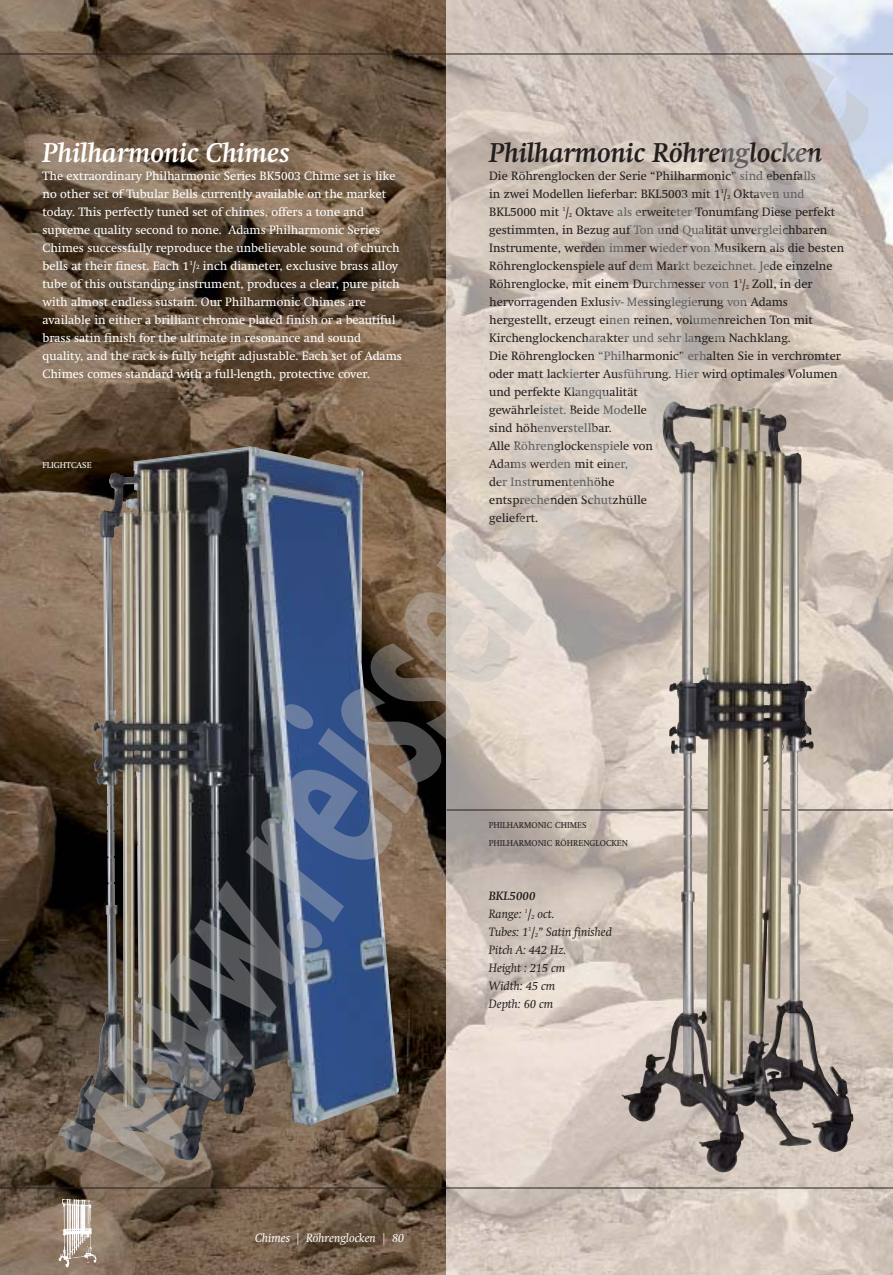
<style>
.page{position:relative;width:893px;height:1275px;background:#fff}
.page>*{position:absolute;margin:0;border:0;box-sizing:border-box;transform-origin:0 0}
.t1{font:italic 700 27px "Swift";color:#231f1f}
.t2{font:italic 700 27px "Swift";color:#fff}
.t3{font:12px/18px "Swift";color:#231f1f}
.t4{font:12px/18px "Swift";color:#fff}
.t5{font:italic 12px/18px "Swift";color:#231f1f}
.t6{font:italic 12px "Swift";color:#fff}
.t7{font:8.4px/18px "Swift";color:#231f1f}
.t8{font:8.4px "Swift";color:#fff}
.s1{font-size:6.3px}
.s2{font-weight:700}
.s3{font-style:normal}
</style>
<div class="page">
<img style="left:0;top:0;width:446px;height:1275px">
<svg style="left:446px;top:0;width:446px;height:1275px;background:#d0c5bd"></svg>
<img style="left:58px;top:1199px;width:28px;height:59px">
<hr style="left:446px;top:810px;width:446px;height:1px;background:#231f1f">
<hr style="left:0;top:1188px;width:892px;height:1px;background:#231f1f">
<hr style="left:0;top:54px;width:892px;height:1px;background:#231f1f">
<img style="left:58px;top:55px;width:810px;height:1128px">
<h1 class="t2" style="left:43px;top:143px;width:248px">Philharmonic Chimes</h1>
<p class="t4" style="left:43px;top:168px;width:361px">The extraordinary Philharmonic Series BK5003 Chime set is like no other set of Tubular Bells currently available on the market today. This perfectly tuned set of chimes, offers a tone and supreme quality second to none. Adams Philharmonic Series Chimes successfully reproduce the unbelievable sound of church bells at their finest. Each 1<sup>1</sup>/<span class="s1">2</span> inch diameter, exclusive brass alloy tube of this outstanding instrument, produces a clear, pure pitch with almost endless sustain. Our Philharmonic Chimes are available in either a brilliant chrome plated finish or a beautiful brass satin finish for the ultimate in resonance and sound quality, and the rack is fully height adjustable. Each set of Adams Chimes comes standard with a full-length, protective cover.</p>
<p class="t8" style="left:43px;top:462px;width:51px">FLIGHTCASE</p>
<h1 class="t1" style="left:489px;top:143px;width:334px">Philharmonic Röhrenglocken</h1>
<p class="t3" style="left:489px;top:168px;width:356px">Die Röhrenglocken der Serie “Philharmonic” sind ebenfalls<br>in zwei Modellen lieferbar: BKL5003 mit 1<sup>1</sup>/<sub>2</sub> Oktaven und BKL5000 mit <sup>1</sup>/<sub>2</sub> Oktave als erweiteter Tonumfang Diese perfekt gestimmten, in Bezug auf Ton und Qualität unvergleichbaren Instrumente, werden immer wieder von Musikern als die besten Röhrenglockenspiele auf dem Markt bezeichnet. Jede einzelne Röhrenglocke, mit einem Durchmesser von 1<sup>1</sup>/<sub>2</sub> Zoll, in der hervorragenden Exlusiv- Messinglegierung von Adams hergestellt, erzeugt einen reinen, volumenreichen Ton mit Kirchenglockencharakter und sehr langem Nachklang.<br>Die Röhrenglocken “Philharmonic” erhalten Sie in verchromter oder matt lackierter Ausführung. Hier wird optimales Volumen und perfekte Klangqualität<br>gewährleistet. Beide Modelle<br>sind höhenverstellbar.<br>Alle Röhrenglockenspiele von<br>Adams werden mit einer,<br>der Instrumentenhöhe<br>entsprechenden Schutzhülle<br>geliefert.</p>
<p class="t7" style="left:489px;top:817px;width:141px">PHILHARMONIC CHIMES<br>PHILHARMONIC RÖHRENGLOCKEN</p>
<p class="t5" style="left:489px;top:888px;width:125px"><span class="s2">BKL5000<br></span>Range: <sup>1</sup>/<sub>2</sub> oct.<br>Tubes: 1<sup>1</sup>/<sub>2</sub>” Satin finished<br>Pitch A: 442 Hz.<br>Height : 215 cm<br>Width: 45 cm<br>Depth: 60 cm</p>
<p class="t6" style="left:255px;top:1233px;width:150px">Chimes <span class="s3">|</span> Röhrenglocken <span class="s3">|</span> 80</p>
</div>
